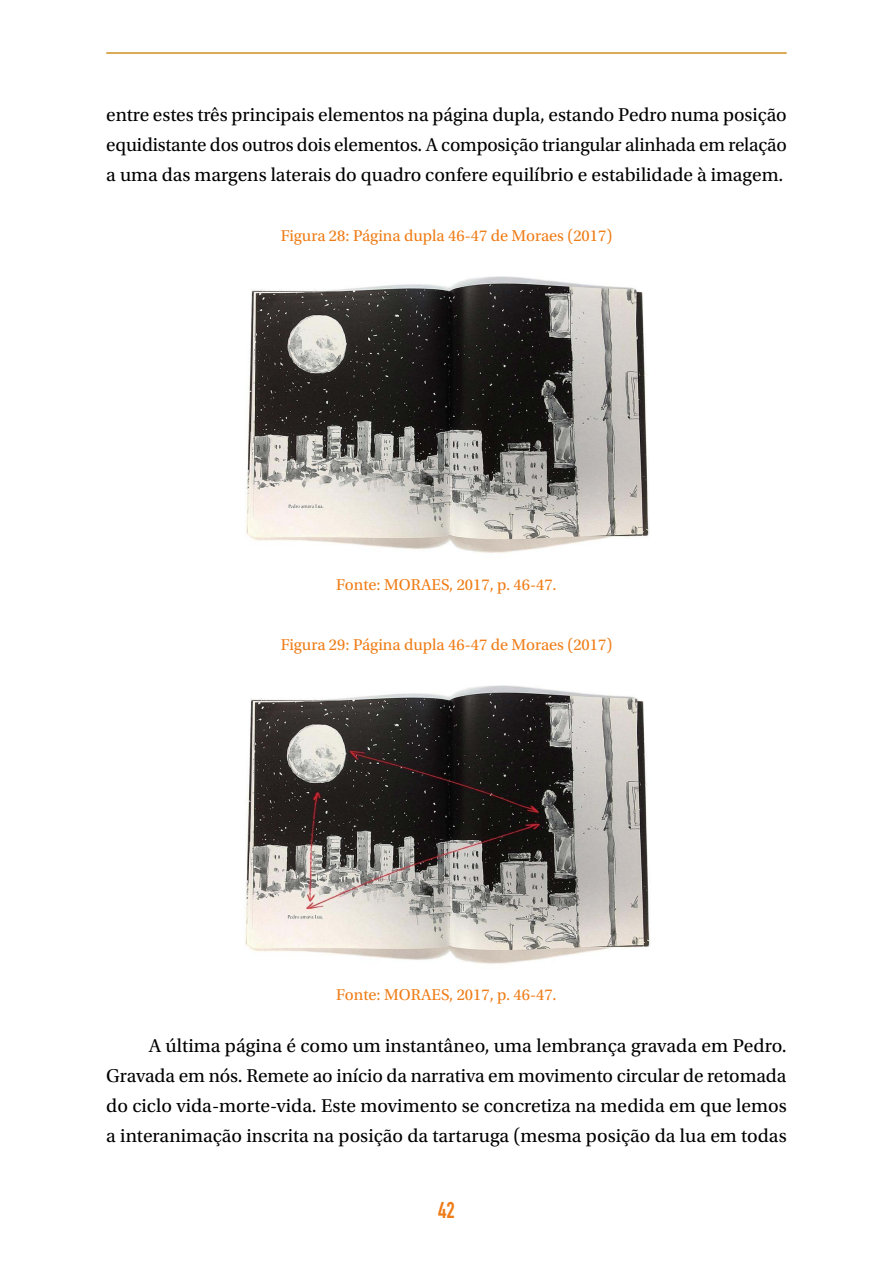
<style>
.page{position:relative;width:893px;height:1263px;background:#fff}
.page>*{position:absolute;margin:0;border:0;box-sizing:border-box;transform-origin:0 0}
.t1{font:700 22.5px "DIN Condensed";color:#ef7d17}
.t2{font:19.5px/30px "Utopia Std";color:#000;text-align:justify}
.t3{font:16.5px "Utopia Std";color:#ef7d17}
</style>
<div class="page">
<hr style="left:106px;top:52px;width:681px;height:1px;background:#daa953">
<hr style="left:106px;top:53px;width:681px;height:1px;background:#daa953">
<img style="left:246px;top:276px;width:403px;height:277px">
<img style="left:245px;top:685px;width:405px;height:279px">
<p class="t2" style="left:106px;top:100px;width:682px">entre estes três principais elementos na página dupla, estando Pedro numa posição equidistante dos outros dois elementos. A composição triangular alinhada em relação a uma das margens laterais do quadro confere equilíbrio e estabilidade à imagem.</p>
<p class="t3" style="left:281px;top:226px;width:333px">Figura 28: Página dupla 46-47 de Moraes (2017)</p>
<p class="t3" style="left:336px;top:575px;width:222px">Fonte: MORAES, 2017, p. 46-47.</p>
<p class="t3" style="left:281px;top:635px;width:333px">Figura 29: Página dupla 46-47 de Moraes (2017)</p>
<p class="t3" style="left:336px;top:986px;width:222px">Fonte: MORAES, 2017, p. 46-47.</p>
<p class="t2" style="left:106px;top:1031px;width:682px;text-indent:43px">A última página é como um instantâneo, uma lembrança gravada em Pedro.<br>Gravada em nós. Remete ao início da narrativa em movimento circular de retomada do ciclo vida-morte-vida. Este movimento se concretiza na medida em que lemos a interanimação inscrita na posição da tartaruga (mesma posição da lua em todas</p>
<p class="t1" style="left:438px;top:1195px;width:18px">42</p>
</div>
